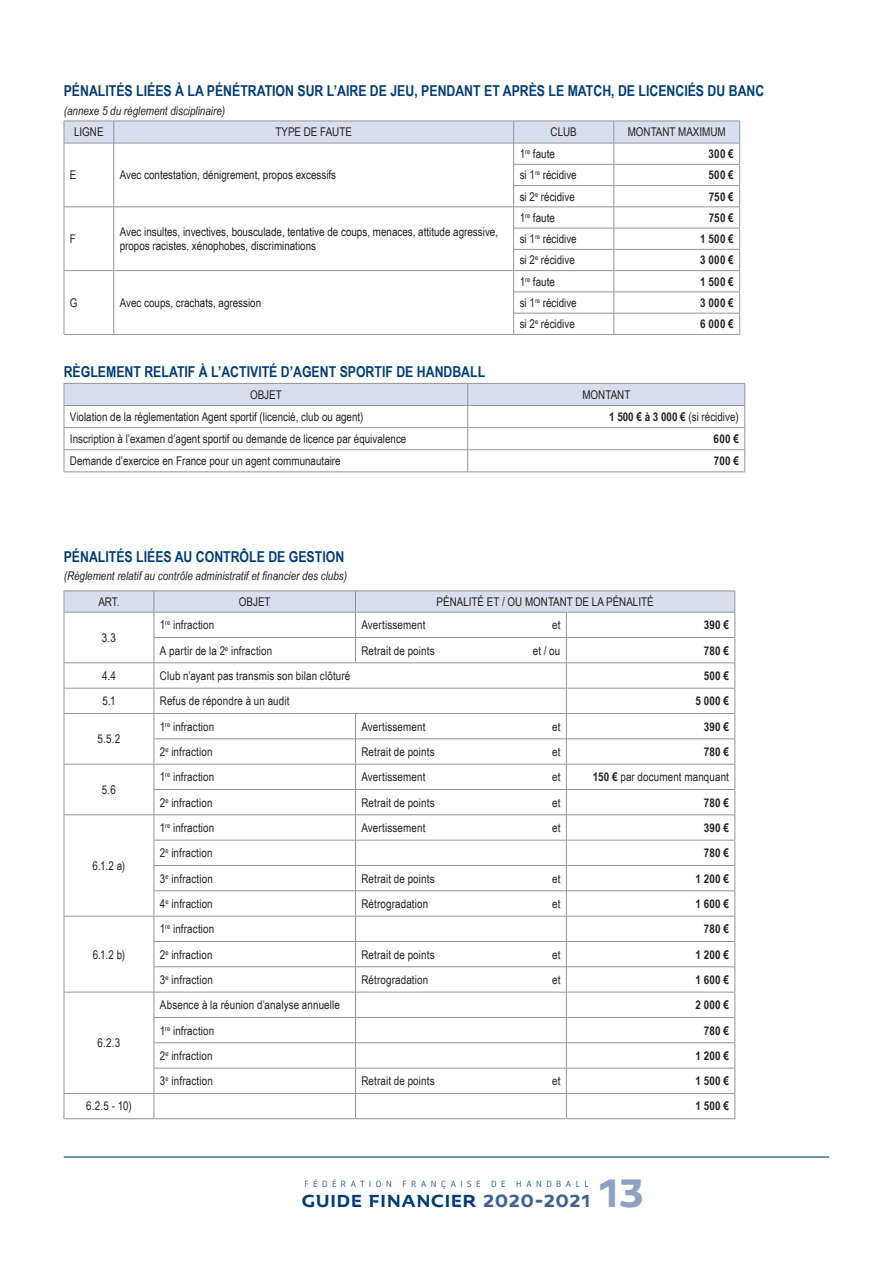
<style>
.page{position:relative;width:893px;height:1263px;background:#fff}
.page>*{position:absolute;margin:0;border:0;box-sizing:border-box;transform-origin:0 0}
.t1{font:37.5px "FF Hand";color:#8fa0c3}
.t2{font:16.5px "FF Hand";letter-spacing:.04em;color:#003d76}
.t3{font:700 15px "Arial Narrow";color:#003d76}
.t4{font:12px/14.4px "Arial Narrow";color:#231f20}
.t5{font:700 12px "Arial Narrow";letter-spacing:.025em;color:#231f20}
.t6{font:italic 12px "Arial Narrow";color:#231f20}
.t7{font:300 9px "Parka";letter-spacing:.5em;color:#003d76}
.s1{font-weight:700}
.s2{color:#3f6296}
</style>
<div class="page">
<hr style="left:64px;top:1156px;width:765px;height:1px;background:#003d76">
<svg style="left:64px;top:591px;width:672px;height:527px"></svg>
<hr style="left:64px;top:1118px;width:90px;height:1px;background:#939598">
<hr style="left:154px;top:1118px;width:201px;height:1px;background:#939598">
<hr style="left:355px;top:1118px;width:211px;height:1px;background:#939598">
<hr style="left:566px;top:1118px;width:169px;height:1px;background:#939598">
<svg style="left:64px;top:121px;width:676px;height:213px"></svg>
<hr style="left:64px;top:334px;width:50px;height:1px;background:#939598">
<hr style="left:114px;top:334px;width:400px;height:1px;background:#939598">
<hr style="left:514px;top:334px;width:100px;height:1px;background:#939598">
<hr style="left:614px;top:334px;width:126px;height:1px;background:#939598">
<svg style="left:64px;top:383px;width:682px;height:89px"></svg>
<hr style="left:64px;top:472px;width:404px;height:1px;background:#939598">
<hr style="left:468px;top:472px;width:277px;height:1px;background:#939598">
<p class="t3" style="left:64px;top:79px;width:702px">PÉNALITÉS LIÉES À LA PÉNÉTRATION SUR L’AIRE DE JEU, PENDANT ET APRÈS LE MATCH, DE LICENCIÉS DU BANC</p>
<p class="t6" style="left:64px;top:102px;width:163px">(annexe 5 du règlement disciplinaire)</p>
<p class="t4" style="left:74px;top:124px;width:31px">LIGNE</p>
<p class="t4" style="left:275px;top:124px;width:78px">TYPE DE FAUTE</p>
<p class="t4" style="left:551px;top:124px;width:28px">CLUB</p>
<p class="t4" style="left:628px;top:124px;width:100px">MONTANT MAXIMUM</p>
<p class="t4" style="left:70px;top:167px;width:8px">E</p>
<p class="t4" style="left:120px;top:167px;width:218px">Avec contestation, dénigrement, propos excessifs</p>
<p class="t4" style="left:520px;top:146px;width:37px">1<sup>re</sup> faute</p>
<p class="t5" style="left:709px;top:145px;width:27px">300 €</p>
<p class="t4" style="left:520px;top:167px;width:59px">si 1<sup>re</sup> récidive</p>
<p class="t5" style="left:708px;top:166px;width:27px">500 €</p>
<p class="t4" style="left:520px;top:189px;width:57px">si 2<sup>e</sup> récidive</p>
<p class="t5" style="left:709px;top:187px;width:26px">750 €</p>
<p class="t4" style="left:70px;top:231px;width:8px">F</p>
<p class="t4" style="left:120px;top:224px;width:380px">Avec insultes, invectives, bousculade, tentative de coups, menaces, attitude agressive, propos racistes, xénophobes, discriminations</p>
<p class="t4" style="left:70px;top:295px;width:9px">G</p>
<p class="t4" style="left:120px;top:295px;width:143px">Avec coups, crachats, agression</p>
<p class="t4" style="left:520px;top:210px;width:37px">1<sup>re</sup> faute</p>
<p class="t5" style="left:709px;top:209px;width:26px">750 €</p>
<p class="t4" style="left:520px;top:231px;width:59px">si 1<sup>re</sup> récidive</p>
<p class="t5" style="left:700px;top:230px;width:35px">1 500 €</p>
<p class="t4" style="left:520px;top:252px;width:57px">si 2<sup>e</sup> récidive</p>
<p class="t5" style="left:700px;top:251px;width:35px">3 000 €</p>
<p class="t4" style="left:520px;top:274px;width:37px">1<sup>re</sup> faute</p>
<p class="t5" style="left:700px;top:272px;width:35px">1 500 €</p>
<p class="t4" style="left:520px;top:295px;width:59px">si 1<sup>re</sup> récidive</p>
<p class="t5" style="left:700px;top:294px;width:35px">3 000 €</p>
<p class="t4" style="left:520px;top:316px;width:57px">si 2<sup>e</sup> récidive</p>
<p class="t5" style="left:700px;top:315px;width:35px">6 000 €</p>
<p class="t3" style="left:64px;top:361px;width:423px">RÈGLEMENT RELATIF À L’ACTIVITÉ D’AGENT SPORTIF DE HANDBALL</p>
<p class="t4" style="left:250px;top:387px;width:33px">OBJET</p>
<p class="t4" style="left:582px;top:387px;width:49px">MONTANT</p>
<p class="t4" style="left:70px;top:409px;width:295px">Violation de la réglementation Agent sportif (licencié, club ou agent)</p>
<p class="t4" style="left:609px;top:409px;width:131px"><span class="s1">1 500 € à 3 000 €</span> (si récidive)</p>
<p class="t4" style="left:70px;top:431px;width:338px">Inscription à l’examen d’agent sportif ou demande de licence par équivalence</p>
<p class="t5" style="left:714px;top:430px;width:27px">600 €</p>
<p class="t4" style="left:70px;top:453px;width:272px">Demande d’exercice en France pour un agent communautaire</p>
<p class="t5" style="left:714px;top:452px;width:26px">700 €</p>
<p class="t3" style="left:64px;top:545px;width:282px">PÉNALITÉS LIÉES AU CONTRÔLE DE GESTION</p>
<p class="t6" style="left:64px;top:568px;width:285px">(Règlement relatif au contrôle administratif et financier des clubs)</p>
<p class="t4" style="left:98px;top:594px;width:23px">ART.</p>
<p class="t4" style="left:239px;top:594px;width:33px">OBJET</p>
<p class="t4" style="left:437px;top:594px;width:219px">PÉNALITÉ ET / OU MONTANT DE LA PÉNALITÉ</p>
<p class="t4" style="left:102px;top:630px;width:16px">3.3</p>
<p class="t4" style="left:160px;top:617px;width:56px">1<sup>re</sup> infraction</p>
<p class="t4" style="left:361px;top:617px;width:65px">Avertissement</p>
<p class="t4" style="left:552px;top:617px;width:10px">et</p>
<p class="t5" style="left:704px;top:616px;width:27px">390 €</p>
<p class="t4" style="left:160px;top:643px;width:114px">A partir de la 2<sup>e</sup> infraction</p>
<p class="t4" style="left:361px;top:643px;width:75px">Retrait de points</p>
<p class="t4" style="left:533px;top:643px;width:29px">et / ou</p>
<p class="t5" style="left:704px;top:641px;width:26px">780 €</p>
<p class="t4" style="left:102px;top:668px;width:15px">4.4</p>
<p class="t4" style="left:160px;top:668px;width:192px">Club n’ayant pas transmis son bilan clôturé</p>
<p class="t5" style="left:704px;top:666px;width:27px">500 €</p>
<p class="t4" style="left:102px;top:693px;width:15px">5.1</p>
<p class="t4" style="left:160px;top:693px;width:131px">Refus de répondre à un audit</p>
<p class="t5" style="left:695px;top:692px;width:35px">5 000 €</p>
<p class="t4" style="left:98px;top:731px;width:24px">5.5.2</p>
<p class="t4" style="left:160px;top:719px;width:56px">1<sup>re</sup> infraction</p>
<p class="t4" style="left:361px;top:719px;width:65px">Avertissement</p>
<p class="t4" style="left:552px;top:719px;width:10px">et</p>
<p class="t5" style="left:704px;top:717px;width:27px">390 €</p>
<p class="t4" style="left:160px;top:744px;width:54px">2<sup>e</sup> infraction</p>
<p class="t4" style="left:361px;top:744px;width:75px">Retrait de points</p>
<p class="t4" style="left:552px;top:744px;width:10px">et</p>
<p class="t5" style="left:704px;top:742px;width:26px">780 €</p>
<p class="t4" style="left:102px;top:782px;width:15px">5.6</p>
<p class="t4" style="left:93px;top:858px;width:34px">6.1.2 a)</p>
<p class="t4" style="left:93px;top:947px;width:34px">6.1.2 b)</p>
<p class="t4" style="left:98px;top:1035px;width:24px">6.2.3</p>
<p class="t4" style="left:160px;top:769px;width:56px">1<sup>re</sup> infraction</p>
<p class="t4" style="left:361px;top:769px;width:65px">Avertissement</p>
<p class="t4" style="left:552px;top:769px;width:10px">et</p>
<p class="t4" style="left:593px;top:769px;width:137px"><span class="s1">150 €</span> par document manquant</p>
<p class="t4" style="left:160px;top:795px;width:54px">2<sup>e</sup> infraction</p>
<p class="t4" style="left:361px;top:795px;width:75px">Retrait de points</p>
<p class="t4" style="left:552px;top:795px;width:10px">et</p>
<p class="t5" style="left:704px;top:793px;width:26px">780 €</p>
<p class="t4" style="left:160px;top:820px;width:56px">1<sup>re</sup> infraction</p>
<p class="t4" style="left:361px;top:820px;width:65px">Avertissement</p>
<p class="t4" style="left:552px;top:820px;width:10px">et</p>
<p class="t5" style="left:704px;top:818px;width:27px">390 €</p>
<p class="t4" style="left:160px;top:845px;width:54px">2<sup>e</sup> infraction</p>
<p class="t5" style="left:704px;top:844px;width:26px">780 €</p>
<p class="t4" style="left:160px;top:871px;width:54px">3<sup>e</sup> infraction</p>
<p class="t4" style="left:361px;top:871px;width:75px">Retrait de points</p>
<p class="t4" style="left:552px;top:871px;width:10px">et</p>
<p class="t5" style="left:695px;top:869px;width:35px">1 200 €</p>
<p class="t4" style="left:160px;top:896px;width:54px">4<sup>e</sup> infraction</p>
<p class="t4" style="left:361px;top:896px;width:68px">Rétrogradation</p>
<p class="t4" style="left:552px;top:896px;width:10px">et</p>
<p class="t5" style="left:695px;top:894px;width:35px">1 600 €</p>
<p class="t4" style="left:160px;top:921px;width:56px">1<sup>re</sup> infraction</p>
<p class="t5" style="left:704px;top:920px;width:26px">780 €</p>
<p class="t4" style="left:160px;top:947px;width:54px">2<sup>e</sup> infraction</p>
<p class="t4" style="left:361px;top:947px;width:75px">Retrait de points</p>
<p class="t4" style="left:552px;top:947px;width:10px">et</p>
<p class="t5" style="left:695px;top:945px;width:35px">1 200 €</p>
<p class="t4" style="left:160px;top:972px;width:54px">3<sup>e</sup> infraction</p>
<p class="t4" style="left:361px;top:972px;width:68px">Rétrogradation</p>
<p class="t4" style="left:552px;top:972px;width:10px">et</p>
<p class="t5" style="left:695px;top:970px;width:35px">1 600 €</p>
<p class="t4" style="left:160px;top:997px;width:182px">Absence à la réunion d’analyse annuelle</p>
<p class="t5" style="left:695px;top:996px;width:35px">2 000 €</p>
<p class="t4" style="left:160px;top:1022px;width:56px">1<sup>re</sup> infraction</p>
<p class="t5" style="left:704px;top:1021px;width:26px">780 €</p>
<p class="t4" style="left:160px;top:1048px;width:54px">2<sup>e</sup> infraction</p>
<p class="t5" style="left:695px;top:1046px;width:35px">1 200 €</p>
<p class="t4" style="left:160px;top:1073px;width:54px">3<sup>e</sup> infraction</p>
<p class="t4" style="left:361px;top:1073px;width:75px">Retrait de points</p>
<p class="t4" style="left:552px;top:1073px;width:10px">et</p>
<p class="t5" style="left:695px;top:1072px;width:35px">1 500 €</p>
<p class="t4" style="left:86px;top:1098px;width:47px">6.2.5 - 10)</p>
<p class="t5" style="left:695px;top:1097px;width:35px">1 500 €</p>
<p class="t7" style="left:304px;top:1178px;width:286px">FÉDÉRATION FRANÇAISE DE HANDBALL</p>
<h2 class="t2" style="left:302px;top:1190px;width:290px">GUIDE FINANCIER <span class="s2">2020-2021</span></h2>
<h1 class="t1" style="left:600px;top:1169px;width:47px">13</h1>
</div>
